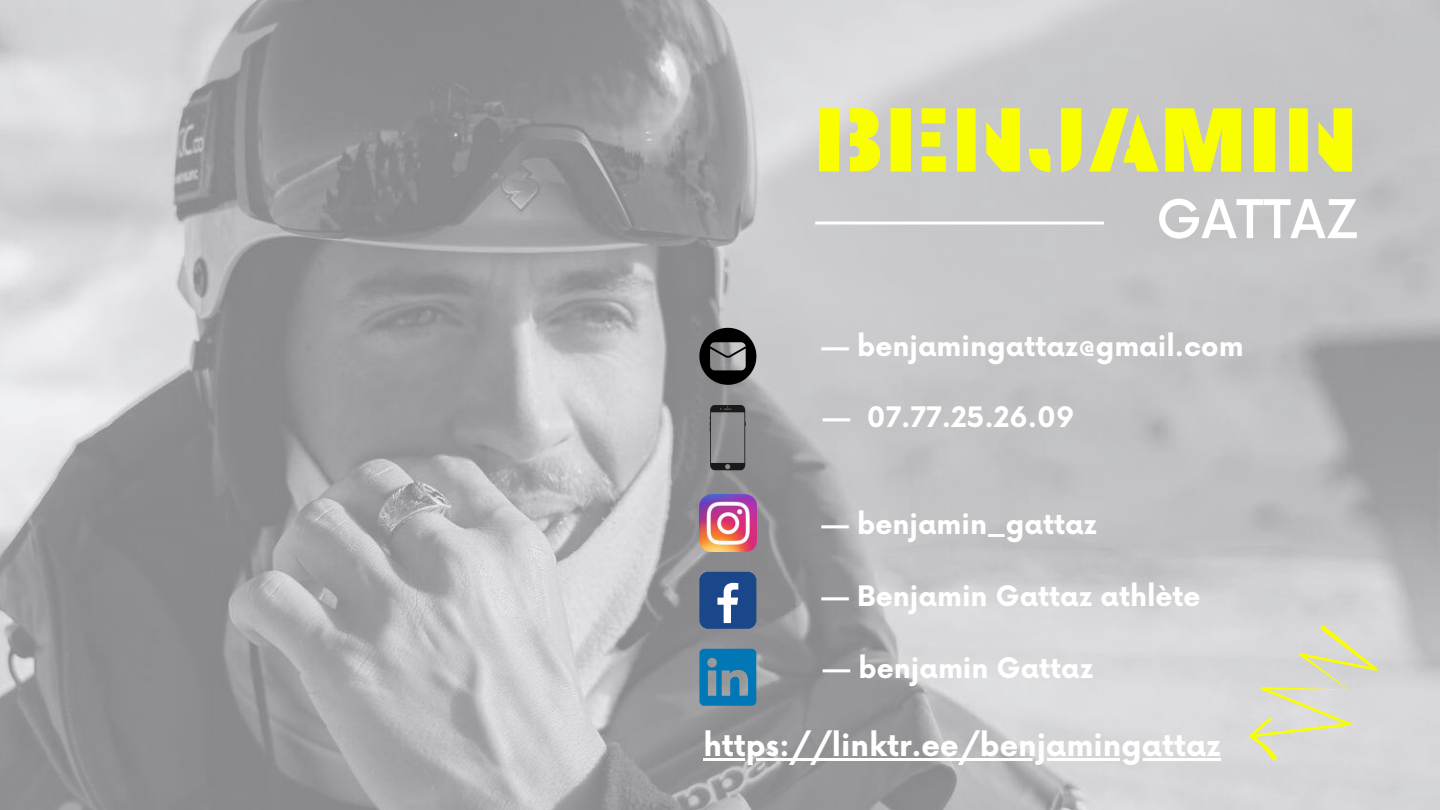
<style>
.page{position:relative;width:1440px;height:810px;background:#fff}
.page>*{position:absolute;margin:0;border:0;box-sizing:border-box;transform-origin:0 0}
.t1{font:92px "Archicoco";color:#faff00}
.t2{font:500 52px "Now";color:#fff}
.t3{font:700 30px "Now";color:#fff}
.t4{font:700 27.5px "Now";color:#fff}
</style>
<div class="page">
<img style="left:0;top:0;width:1440px;height:810px">
<hr style="left:815px;top:222px;width:289px;height:3px;background:#fff">
<svg style="left:1225px;top:614px;width:169px;height:152px;background:#d9d9cd"></svg>
<svg style="left:710px;top:405px;width:36px;height:65px;background:#737375"></svg>
<svg style="left:699px;top:328px;width:57px;height:57px;background:#515152"></svg>
<img style="left:699px;top:495px;width:57px;height:57px">
<div style="left:699px;top:572px;width:57px;height:57px;background:#1a4789;border-radius:9px"></div>
<svg style="left:717px;top:583px;width:21px;height:40px"></svg>
<svg style="left:699px;top:649px;width:57px;height:57px;background:#287fae"></svg>
<hr style="left:703px;top:758px;width:518px;height:3px;background:#fff">
<h1 class="t1" style="left:812px;top:70px;width:548px">BENJAMIN</h1>
<h2 class="t2" style="left:1156px;top:191px;width:204px">GATTAZ</h2>
<p class="t4" style="left:821px;top:331px;width:424px">— benjamingattaz@gmail.com</p>
<p class="t4" style="left:823px;top:402px;width:253px">— 07.77.25.26.09</p>
<p class="t4" style="left:821px;top:510px;width:277px">— benjamin_gattaz</p>
<p class="t4" style="left:821px;top:582px;width:381px">— Benjamin Gattaz athlète</p>
<p class="t4" style="left:823px;top:653px;width:272px">— benjamin Gattaz</p>
<p class="t3" style="left:703px;top:729px;width:519px">https://linktr.ee/benjamingattaz</p>
</div>
